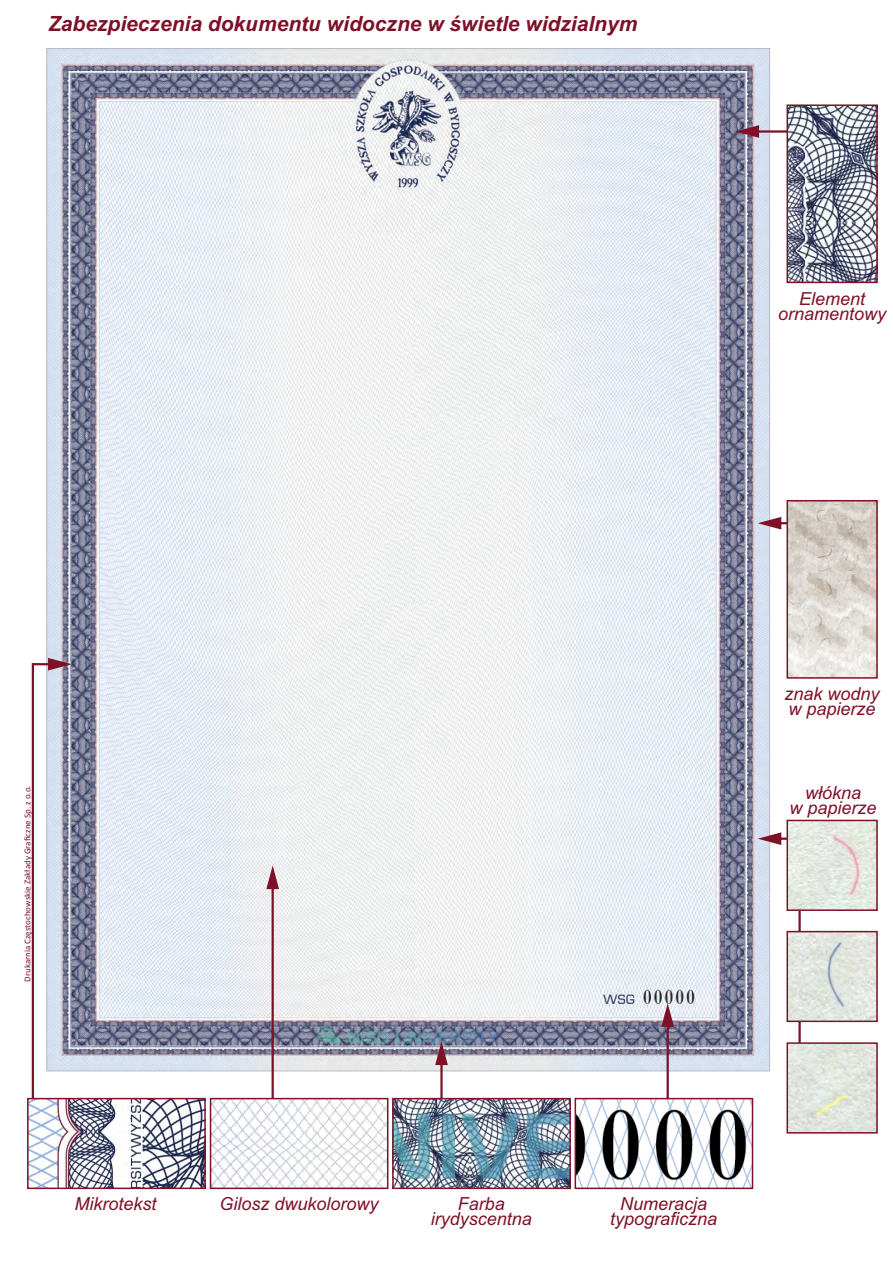
<style>
.page{position:relative;width:893px;height:1263px;background:#fff}
.page>*{position:absolute;margin:0;border:0;box-sizing:border-box;transform-origin:0 0}
.t1{font:italic 700 21px "Arial";color:#7e1028}
.t2{font:italic 18px/15px "Arial";color:#7e1028;text-align:center}
.t3{font:9px "Calibri";color:#7e1028}
</style>
<div class="page">
<img style="left:48px;top:50px;width:720px;height:1019px">
<svg style="left:793px;top:911px;width:13px;height:131px"></svg>
<svg style="left:735px;top:125px;width:51px;height:13px"></svg>
<img style="left:789px;top:107px;width:86px;height:173px">
<div style="left:786px;top:104px;width:92px;height:179px;border:2px solid #7e1028"></div>
<svg style="left:32px;top:658px;width:40px;height:440px"></svg>
<img style="left:789px;top:503px;width:86px;height:173px">
<div style="left:786px;top:500px;width:92px;height:179px;border:2px solid #7e1028"></div>
<img style="left:30px;top:1101px;width:173px;height:85px">
<div style="left:27px;top:1098px;width:179px;height:91px;border:2px solid #7e1028"></div>
<img style="left:213px;top:1101px;width:172px;height:85px">
<div style="left:210px;top:1098px;width:178px;height:91px;border:2px solid #7e1028"></div>
<img style="left:578px;top:1101px;width:172px;height:85px">
<div style="left:575px;top:1098px;width:178px;height:91px;border:2px solid #7e1028"></div>
<img style="left:395px;top:1101px;width:173px;height:85px">
<div style="left:392px;top:1098px;width:179px;height:91px;border:2px solid #7e1028"></div>
<svg style="left:661px;top:1003px;width:13px;height:95px"></svg>
<svg style="left:266px;top:865px;width:13px;height:233px"></svg>
<svg style="left:758px;top:517px;width:29px;height:12px"></svg>
<img style="left:789px;top:823px;width:86px;height:85px">
<div style="left:786px;top:820px;width:92px;height:91px;border:2px solid #7e1028"></div>
<img style="left:789px;top:934px;width:86px;height:85px">
<div style="left:786px;top:931px;width:92px;height:91px;border:2px solid #7e1028"></div>
<img style="left:789px;top:1045px;width:86px;height:85px">
<div style="left:786px;top:1042px;width:92px;height:91px;border:2px solid #7e1028"></div>
<svg style="left:758px;top:832px;width:29px;height:13px"></svg>
<svg style="left:435px;top:1041px;width:13px;height:57px"></svg>
<p class="t1" style="left:48px;top:16px;width:591px">Zabezpieczenia dokumentu widoczne w świetle widzialnym</p>
<p class="t2" style="left:778px;top:293px;width:110px">Element ornamentowy</p>
<p class="t3" style="left:24px;top:982px;width:198px;rotate:-90deg">Drukarnia Częstochowskie Zakłady Graficzne Sp. z o.o.</p>
<p class="t2" style="left:785px;top:688px;width:97px;text-align:left">znak wodny w papierze</p>
<p class="t2" style="left:789px;top:787px;width:89px">włókna<br>w papierze</p>
<p class="t2" style="left:74px;top:1198px;width:84px">Mikrotekst</p>
<p class="t2" style="left:431px;top:1198px;width:103px">Farba irydyscentna</p>
<p class="t2" style="left:219px;top:1198px;width:161px">Gilosz dwukolorowy</p>
<p class="t2" style="left:610px;top:1198px;width:109px">Numeracja typograficzna</p>
</div>
